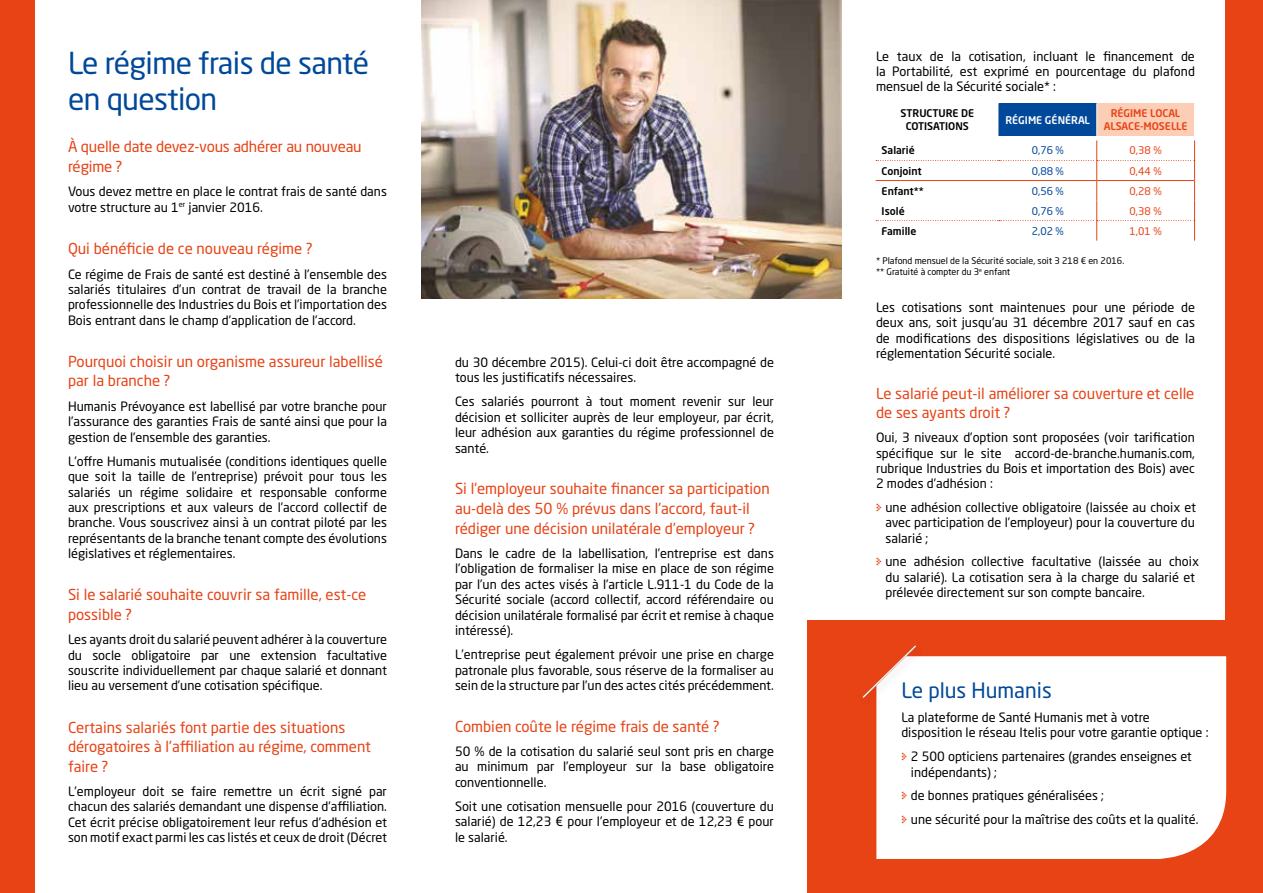
<style>
.page{position:relative;width:1263px;height:893px;background:#fff}
.page>*{position:absolute;margin:0;border:0;box-sizing:border-box;transform-origin:0 0}
.t1{font:30px/36px "Neo Sans Std";letter-spacing:-.02em;color:#00489a}
.t2{font:21px "Neo Sans Std";color:#00489a}
.t3{font:15px/19.5px "Neo Sans Std";color:#e74315}
.t4{font:12.75px/15.3px "Neo Sans Std";color:#000;text-align:justify}
.t5{font:500 10.5px/12.6px "Neo Sans Std";color:#000;text-align:center}
.t6{font:500 10.5px/12.6px "Neo Sans Std";color:#e74315;text-align:center}
.t7{font:10.5px "Neo Sans Std";color:#00489a}
.t8{font:10.5px "Neo Sans Std";color:#e74315}
.t9{font:500 10.5px "Neo Sans Std";color:#fff}
.t10{font:9px/10.8px "Neo Sans Std";color:#000}
.s1{font-family:"Simple Direction Arrows";color:#e74315}
</style>
<div class="page">
<div style="left:808px;top:621px;width:455px;height:272px;background:#e74315"></div>
<div style="left:0;top:0;width:34px;height:893px;background:#e74315"></div>
<div style="left:1226px;top:0;width:37px;height:893px;background:#e74315"></div>
<img style="left:421px;top:0;width:421px;height:298px">
<div style="left:999px;top:103px;width:98px;height:33px;background:#00489a"></div>
<div style="left:1097px;top:103px;width:97px;height:33px;background:#fbceb5"></div>
<hr style="left:1096px;top:103px;width:1px;height:33px;background:#fff">
<hr style="left:998px;top:103px;width:1px;height:33px;background:#00489a">
<svg style="left:876px;top:140px;width:319px;height:101px"></svg>
<hr style="left:876px;top:180px;width:123px;height:1px;background:#e74315">
<hr style="left:999px;top:180px;width:98px;height:1px;background:#e74315">
<hr style="left:1097px;top:180px;width:97px;height:1px;background:#e74315">
<div style="left:876px;top:656px;width:350px;height:203px;background:#fff"></div>
<div style="left:858px;top:641px;width:68px;height:67px;background:#000;opacity:.2"></div>
<svg style="left:861px;top:644px;width:56px;height:55px"></svg>
<h1 class="t1" style="left:68px;top:45px;width:303px">Le régime frais de santé en question</h1>
<p class="t3" style="left:68px;top:137px;width:295px">À quelle date devez-vous adhérer au nouveau régime ?</p>
<p class="t4" style="left:68px;top:184px;width:320px">Vous devez mettre en place le contrat frais de santé dans votre structure au 1<sup>er</sup> janvier 2016.</p>
<p class="t3" style="left:68px;top:239px;width:246px">Qui bénéficie de ce nouveau régime ?</p>
<p class="t4" style="left:68px;top:266px;width:320px">Ce régime de Frais de santé est destiné à l’ensemble des salariés titulaires d’un contrat de travail de la branche professionnelle des Industries du Bois et l’importation des Bois entrant dans le champ d’application de l’accord.</p>
<p class="t3" style="left:68px;top:351px;width:316px">Pourquoi choisir un organisme assureur labellisé par la branche ?</p>
<p class="t4" style="left:68px;top:398px;width:320px">Humanis Prévoyance est labellisé par votre branche pour l’assurance des garanties Frais de santé ainsi que pour la gestion de l’ensemble des garanties.</p>
<p class="t4" style="left:68px;top:453px;width:320px">L’offre Humanis mutualisée (conditions identiques quelle que soit la taille de l’entreprise) prévoit pour tous les salariés un régime solidaire et responsable conforme aux prescriptions et aux valeurs de l’accord collectif de branche. Vous souscrivez ainsi à un contrat piloté par les représentants de la branche tenant compte des évolutions législatives et réglementaires.</p>
<p class="t3" style="left:68px;top:585px;width:300px">Si le salarié souhaite couvrir sa famille, est-ce possible ?</p>
<p class="t4" style="left:68px;top:632px;width:320px">Les ayants droit du salarié peuvent adhérer à la couverture du socle obligatoire par une extension facultative souscrite individuellement par chaque salarié et donnant lieu au versement d’une cotisation spécifique.</p>
<p class="t3" style="left:68px;top:717px;width:304px">Certains salariés font partie des situations dérogatoires à l’affiliation au régime, comment faire ?</p>
<p class="t4" style="left:68px;top:783px;width:320px">L’employeur doit se faire remettre un écrit signé par chacun des salariés demandant une dispense d’affiliation.<br>Cet écrit précise obligatoirement leur refus d’adhésion et son motif exact parmi les cas listés et ceux de droit (Décret</p>
<p class="t4" style="left:455px;top:354px;width:320px">du 30 décembre 2015). Celui-ci doit être accompagné de tous les justificatifs nécessaires.</p>
<p class="t4" style="left:455px;top:394px;width:320px">Ces salariés pourront à tout moment revenir sur leur décision et solliciter auprès de leur employeur, par écrit, leur adhésion aux garanties du régime professionnel de santé.</p>
<p class="t3" style="left:455px;top:479px;width:316px">Si l’employeur souhaite financer sa participation au-delà des 50 % prévus dans l’accord, faut-il rédiger une décision unilatérale d’employeur ?</p>
<p class="t4" style="left:455px;top:545px;width:320px">Dans le cadre de la labellisation, l’entreprise est dans l’obligation de formaliser la mise en place de son régime par l’un des actes visés à l’article L.911-1 du Code de la Sécurité sociale (accord collectif, accord référendaire ou décision unilatérale formalisé par écrit et remise à chaque intéressé).</p>
<p class="t4" style="left:455px;top:647px;width:320px">L’entreprise peut également prévoir une prise en charge patronale plus favorable, sous réserve de la formaliser au sein de la structure par l’un des actes cités précédemment.</p>
<p class="t3" style="left:455px;top:716px;width:266px">Combien coûte le régime frais de santé ?</p>
<p class="t4" style="left:455px;top:743px;width:320px">50 % de la cotisation du salarié seul sont pris en charge au minimum par l’employeur sur la base obligatoire conventionnelle.</p>
<p class="t4" style="left:455px;top:798px;width:320px">Soit une cotisation mensuelle pour 2016 (couverture du salarié) de 12,23 € pour l’employeur et de 12,23 € pour le salarié.</p>
<p class="t4" style="left:876px;top:48px;width:320px">Le taux de la cotisation, incluant le financement de la Portabilité, est exprimé en pourcentage du plafond mensuel de la Sécurité sociale* :</p>
<p class="t5" style="left:900px;top:107px;width:75px">STRUCTURE DE<br>COTISATIONS</p>
<p class="t9" style="left:1006px;top:113px;width:86px">RÉGIME GÉNÉRAL</p>
<p class="t6" style="left:1104px;top:107px;width:85px">RÉGIME LOCAL<br>ALSACE-MOSELLE</p>
<p class="t5" style="left:882px;top:144px;width:35px">Salarié</p>
<p class="t7" style="left:1032px;top:144px;width:34px">0,76 %</p>
<p class="t8" style="left:1129px;top:144px;width:34px">0,38 %</p>
<p class="t5" style="left:882px;top:164px;width:42px">Conjoint</p>
<p class="t7" style="left:1032px;top:164px;width:34px">0,88 %</p>
<p class="t8" style="left:1129px;top:164px;width:34px">0,44 %</p>
<p class="t5" style="left:882px;top:184px;width:44px">Enfant**</p>
<p class="t7" style="left:1032px;top:184px;width:34px">0,56 %</p>
<p class="t8" style="left:1129px;top:184px;width:34px">0,28 %</p>
<p class="t5" style="left:882px;top:204px;width:25px">Isolé</p>
<p class="t7" style="left:1032px;top:204px;width:34px">0,76 %</p>
<p class="t8" style="left:1129px;top:204px;width:34px">0,38 %</p>
<p class="t5" style="left:882px;top:224px;width:36px">Famille</p>
<p class="t7" style="left:1032px;top:224px;width:34px">2,02 %</p>
<p class="t8" style="left:1129px;top:224px;width:34px">1,01 %</p>
<p class="t10" style="left:876px;top:255px;width:250px">* Plafond mensuel de la Sécurité sociale, soit 3 218 € en 2016. ** Gratuité à compter du 3<sup>e</sup> enfant</p>
<p class="t4" style="left:876px;top:299px;width:320px">Les cotisations sont maintenues pour une période de deux ans, soit jusqu’au 31 décembre 2017 sauf en cas de modifications des dispositions législatives ou de la réglementation Sécurité sociale.</p>
<p class="t3" style="left:876px;top:383px;width:320px">Le salarié peut-il améliorer sa couverture et celle de ses ayants droit ?</p>
<p class="t4" style="left:876px;top:430px;width:320px">Oui, 3 niveaux d’option sont proposées (voir tarification spécifique sur le site accord-de-branche.humanis.com, rubrique Industries du Bois et importation des Bois) avec 2 modes d’adhésion :</p>
<p class="t4" style="left:885px;top:499px;width:312px;text-indent:-10px"><span class="s1">w</span> une adhésion collective obligatoire (laissée au choix et avec participation de l’employeur) pour la couverture du salarié ;</p>
<p class="t4" style="left:885px;top:554px;width:315px;text-align:left;text-indent:-10px"><span class="s1">w</span> une adhésion collective facultative (laissée au choix du salarié). La cotisation sera à la charge du salarié et prélevée directement sur son compte bancaire.</p>
<h2 class="t2" style="left:901px;top:678px;width:152px">Le plus Humanis</h2>
<p class="t4" style="left:901px;top:710px;width:309px">La plateforme de Santé Humanis met à votre disposition le réseau Itelis pour votre garantie optique :</p>
<p class="t4" style="left:911px;top:749px;width:282px;text-indent:-10px"><span class="s1">w</span> 2 500 opticiens partenaires (grandes enseignes et indépendants) ;</p>
<p class="t4" style="left:901px;top:784px;width:298px;line-height:23.9px"><span class="s1">w</span> de bonnes pratiques généralisées ;<br><span class="s1">w</span> une sécurité pour la maîtrise des coûts et la qualité.</p>
</div>
